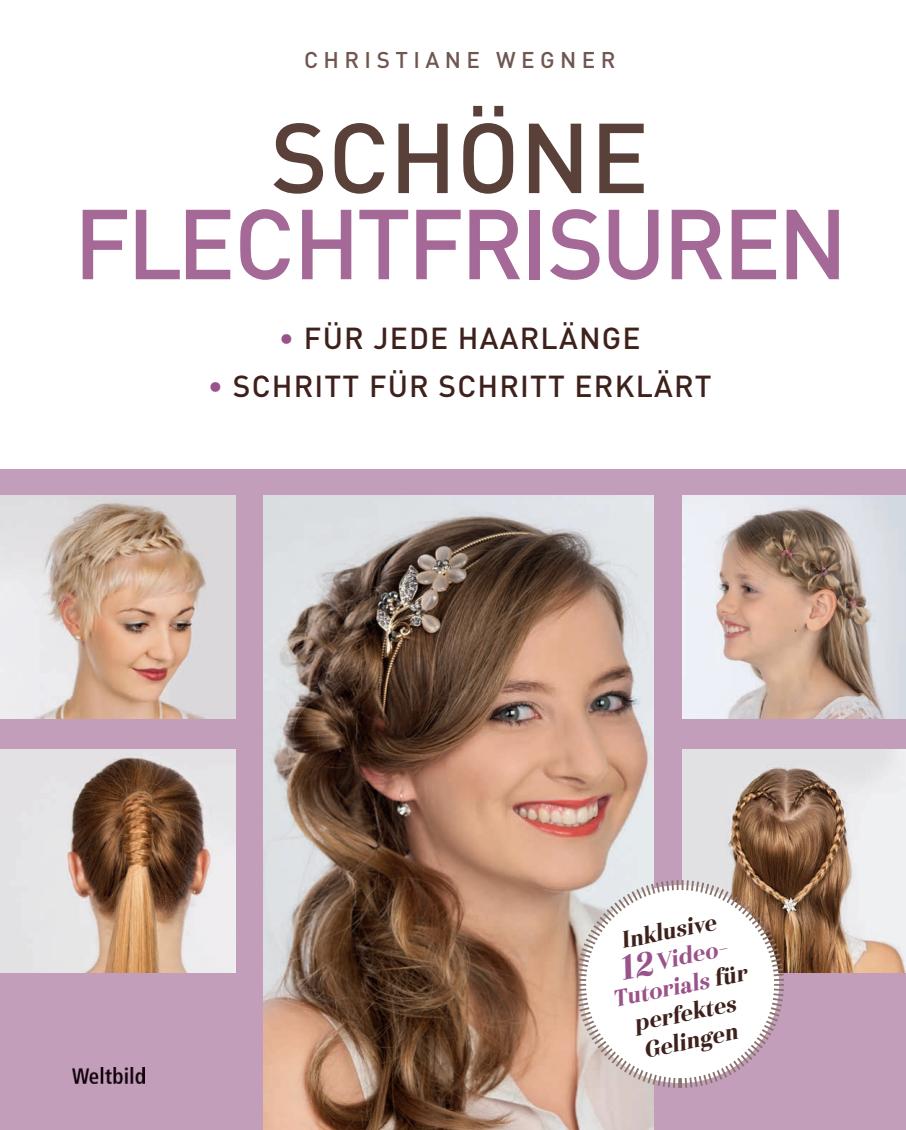
<style>
.page{position:relative;width:906px;height:1130px;background:#fff}
.page>*{position:absolute;margin:0;border:0;box-sizing:border-box;transform-origin:0 0}
.t1{font:500 97.5px/86.1px "DIN";letter-spacing:-.04em;color:#a56997;text-align:center}
.t2{font:500 30px "DIN";letter-spacing:.04em;color:#3e211c}
.t3{font:23.25px/27.9px "Haboro Con Bla It";color:#3e211c;text-align:center}
.t4{font:500 22.5px "DIN";letter-spacing:.24em;color:#6f5750}
.s1{color:#594039}
.s2{color:#9a538a}
.s3{font-size:34.2px;color:#9a538a}
</style>
<div class="page">
<div style="left:0;top:469px;width:906px;height:660px;background:#c39ebb"></div>
<img style="left:264px;top:495px;width:390px;height:634px">
<img style="left:0;top:495px;width:235px;height:223px">
<img style="left:0;top:749px;width:235px;height:223px">
<img style="left:682px;top:749px;width:224px;height:223px">
<img style="left:682px;top:495px;width:224px;height:223px">
<svg style="left:574px;top:878px;width:212px;height:211px;background:#e6dedd"></svg>
<img style="left:72px;top:1067px;width:72px;height:16px">
<p class="t4" style="left:304px;top:48px;width:313px">CHRISTIANE WEGNER</p>
<p class="t1" style="left:74px;top:117px;width:776px"><span class="s1">SCHÖNE<br></span>FLECHTFRISUREN</p>
<p class="t2" style="left:279px;top:322px;width:363px"><span class="s2">•</span> FÜR JEDE HAARLÄNGE</p>
<p class="t2" style="left:208px;top:370px;width:505px"><span class="s2">•</span> SCHRITT FÜR SCHRITT ERKLÄRT</p>
<p class="t3" style="left:599px;top:933px;width:138px;rotate:-12deg">Inklusive<br><span class="s3">12</span> <span class="s2">Video-<br>Tutorials</span> für perfektes<br>Gelingen</p>
</div>
